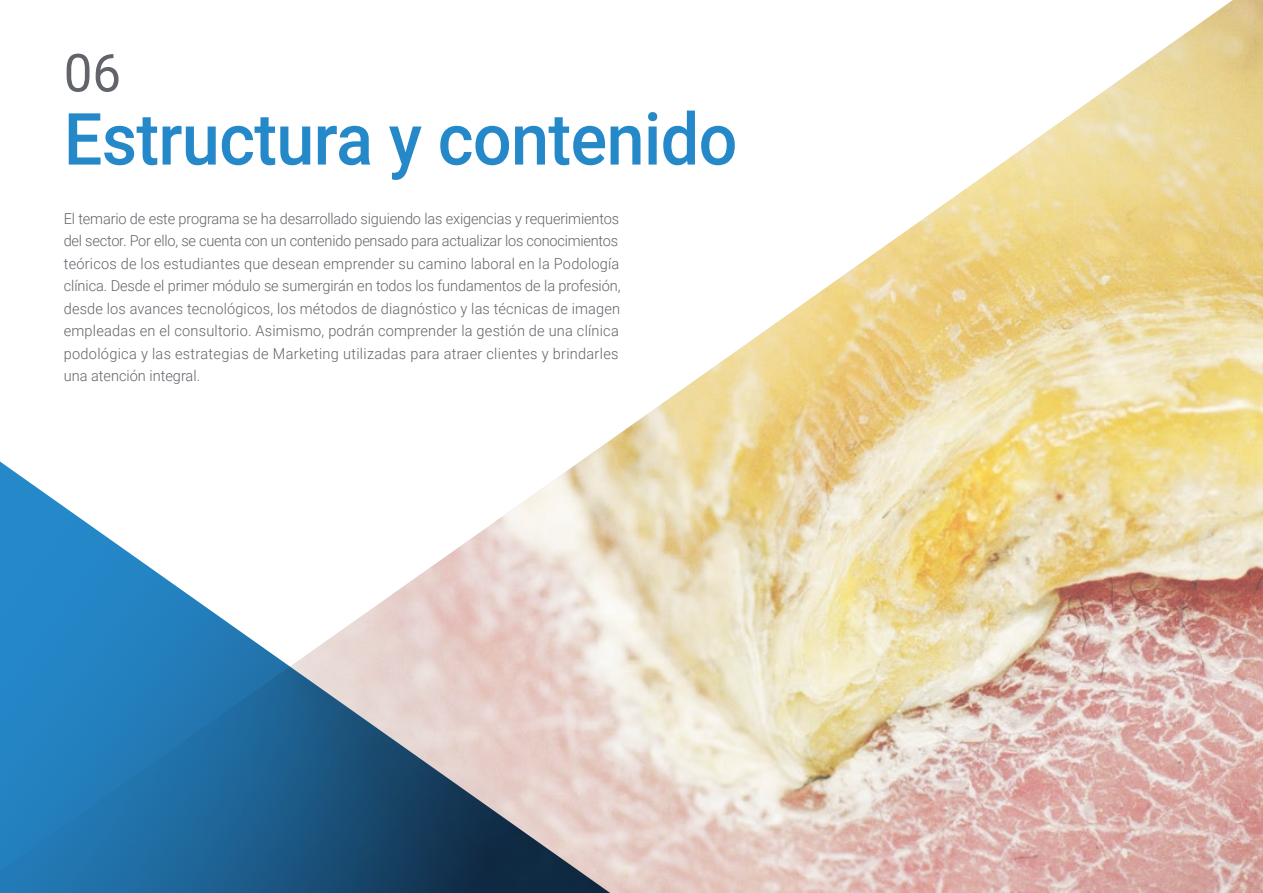
<style>
.page{position:relative;width:1263px;height:893px;background:#fff}
.page>*{position:absolute;margin:0;border:0;box-sizing:border-box;transform-origin:0 0}
.t1{font:500 72px "Roboto";letter-spacing:-.01em;color:#2488c9;scale:.95 1}
.t2{font:52.5px "Roboto";color:#61646a}
.t3{font:300 15px/22.5px "Roboto";letter-spacing:.01em;color:#61646a}
</style>
<div class="page">
<img style="left:602px;top:0;width:661px;height:893px">
<svg style="left:0;top:446px;width:640px;height:447px"></svg>
<h2 class="t2" style="left:64px;top:36px;width:59px">06</h2>
<h1 class="t1" style="left:64px;top:89px;width:711px">Estructura y contenido</h1>
<p class="t3" style="left:64px;top:207px;width:558px">El temario de este programa se ha desarrollado siguiendo las exigencias y requerimientos del sector. Por ello, se cuenta con un contenido pensado para actualizar los conocimientos teóricos de los estudiantes que desean emprender su camino laboral en la Podología clínica. Desde el primer módulo se sumergirán en todos los fundamentos de la profesión, desde los avances tecnológicos, los métodos de diagnóstico y las técnicas de imagen empleadas en el consultorio. Asimismo, podrán comprender la gestión de una clínica podológica y las estrategias de Marketing utilizadas para atraer clientes y brindarles una atención integral.</p>
</div>
